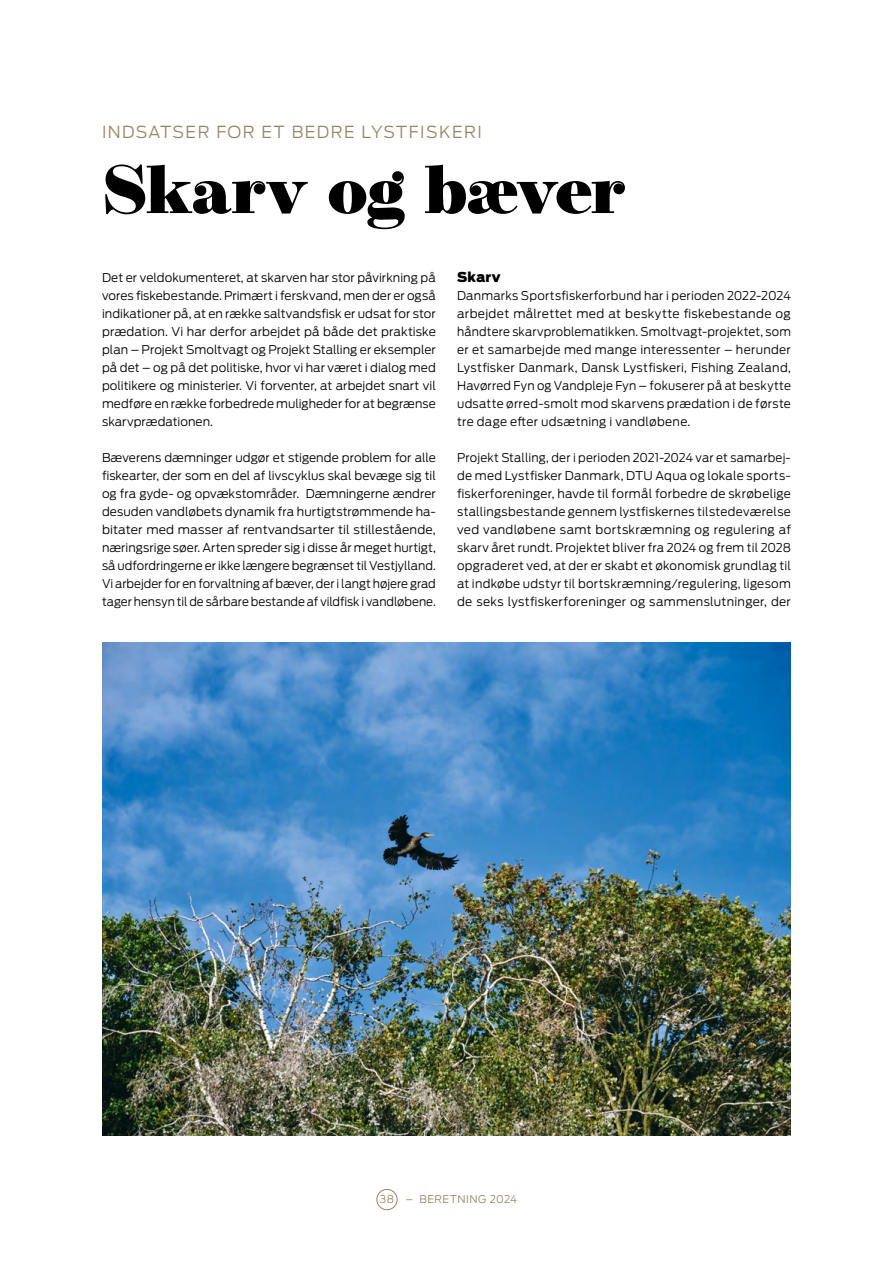
<style>
.page{position:relative;width:893px;height:1263px;background:#fff}
.page>*{position:absolute;margin:0;border:0;box-sizing:border-box;transform-origin:0 0}
.t1{font:900 67.5px "Operetta 8";letter-spacing:-.02em;color:#000}
.t2{font:300 16.5px "Antenna";letter-spacing:.09em;color:#938662}
.t3{font:900 13.5px "Antenna";letter-spacing:.015em;color:#000}
.t4{font:300 12px/18px "Antenna";letter-spacing:.005em;color:#000;text-align:justify}
.t5{font:300 10.5px "Antenna";letter-spacing:.045em;color:#938662}
</style>
<div class="page">
<div style="left:376px;top:1189px;width:21px;height:21px;border:1px solid #938662;border-radius:50%"></div>
<img style="left:102px;top:642px;width:689px;height:493px">
<h2 class="t2" style="left:102px;top:121px;width:381px">INDSATSER FOR ET BEDRE LYSTFISKERI</h2>
<h1 class="t1" style="left:102px;top:150px;width:525px">Skarv og bæver</h1>
<p class="t4" style="left:102px;top:268px;width:335px">Det er veldokumenteret, at skarven har stor påvirkning på vores fiskebestande. Primært i ferskvand, men der er også indikationer på, at en række saltvandsfisk er udsat for stor prædation. Vi har derfor arbejdet på både det praktiske plan – Projekt Smoltvagt og Projekt Stalling er eksempler på det – og på det politiske, hvor vi har været i dialog med politikere og ministerier. Vi forventer, at arbejdet snart vil medføre en række forbedrede muligheder for at begrænse skarvprædationen.</p>
<p class="t4" style="left:102px;top:448px;width:335px;text-align:left">Bæverens dæmninger udgør et stigende problem for alle fiskearter, der som en del af livscyklus skal bevæge sig til og fra gyde- og opvækstområder. Dæmningerne ændrer desuden vandløbets dynamik fra hurtigtstrømmende ha&shy;bitater med masser af rentvandsarter til stillestående, næringsrige søer. Arten spreder sig i disse år meget hurtigt, så udfordringerne er ikke længere begrænset til Vestjylland.<br>Vi arbejder for en forvaltning af bæver, der i langt højere grad tager hensyn til de sårbare bestande af vildfisk i vandløbene.</p>
<p class="t3" style="left:457px;top:267px;width:45px">Skarv</p>
<p class="t4" style="left:457px;top:286px;width:335px">Danmarks Sportsfiskerforbund har i perioden 2022-2024 arbejdet målrettet med at beskytte fiskebestande og håndtere skarvproblematikken. Smoltvagt-projektet, som er et samarbejde med mange interessenter – herunder Lystfisker Danmark, Dansk Lystfiskeri, Fishing Zealand, Havørred Fyn og Vandpleje Fyn – fokuserer på at beskytte udsatte ørred-smolt mod skarvens prædation i de første tre dage efter udsætning i vandløbene.</p>
<p class="t4" style="left:457px;top:448px;width:335px">Projekt Stalling, der i perioden 2021-2024 var et samarbej&shy;de med Lystfisker Danmark, DTU Aqua og lokale sports&shy;fiskerforeninger, havde til formål forbedre de skrøbelige stallingsbestande gennem lystfiskernes tilstedeværelse ved vandløbene samt bortskræmning og regulering af skarv året rundt. Projektet bliver fra 2024 og frem til 2028 opgraderet ved, at der er skabt et økonomisk grundlag til at indkøbe udstyr til bortskræmning/regulering, ligesom de seks lystfiskerforeninger og sammenslutninger, der</p>
<p class="t5" style="left:380px;top:1193px;width:139px">38 – BERETNING 2024</p>
</div>
